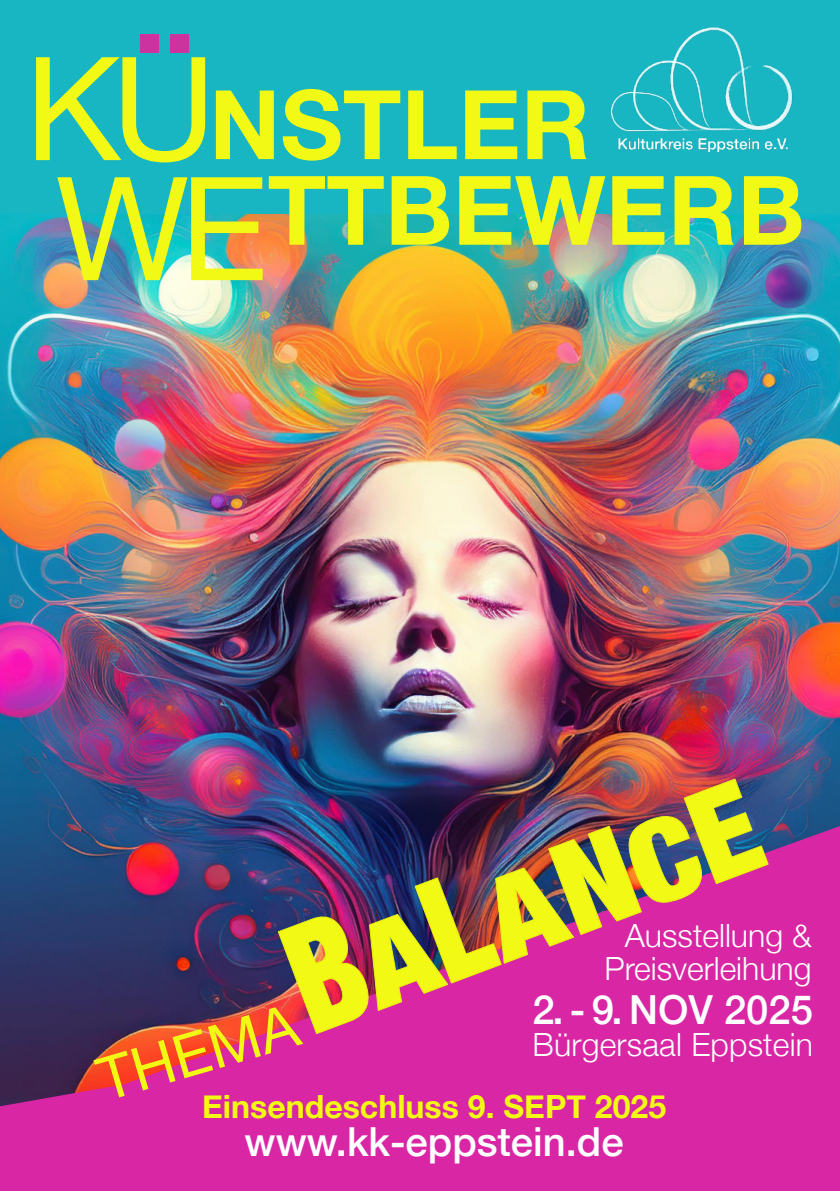
<style>
.page{position:relative;width:840px;height:1191px;background:#fff}
.page>*{position:absolute;margin:0;border:0;box-sizing:border-box;transform-origin:0 0}
.t1{font:144px/120px "Helvetica Neue";color:#f1f914}
.t2{font:700 96px/85.6px "Helvetica Neue";color:#f1f914}
.t3{font:60px "Helvetica Neue";color:#f1f914}
.t4{font:500 40px "Helvetica Neue";color:#fff}
.t5{font:300 32px/33px "Helvetica Neue";color:#fff;text-align:right}
.t6{font:700 32px "Helvetica Neue";color:#f1f914}
</style>
<div class="page">
<img style="left:0;top:213px;width:839px;height:593px">
<svg style="left:0;top:806px;width:839px;height:385px;background:#a42d8d"></svg>
<div style="left:0;top:0;width:839px;height:213px;background:#18b6c2"></div>
<img style="left:610px;top:27px;width:183px;height:126px">
<div style="left:170px;top:34px;width:18px;height:18px;background:#cc339f"></div>
<div style="left:140px;top:34px;width:19px;height:18px;background:#cc339f"></div>
<img style="left:277px;top:777px;width:490px;height:257px">
<h1 class="t1" style="left:25px;top:47px;width:244px">KÜ<br>WE</h1>
<h2 class="t2" style="left:267px;top:80px;width:538px;text-indent:-58px">NSTLER<br>TTBEWERB</h2>
<p class="t5" style="left:604px;top:918px;width:208px">Ausstellung &amp;<br>Preisverleihung</p>
<p class="t4" style="left:532px;top:984px;width:282px">2. - 9. NOV 2025</p>
<h3 class="t3" style="left:89px;top:1046px;width:207px;rotate:-16deg">THEMA</h3>
<p class="t5" style="left:532px;top:1027px;width:282px">Bürgersaal Eppstein</p>
<p class="t6" style="left:202px;top:1087px;width:465px">Einsendeschluss 9. SEPT 2025</p>
<p class="t4" style="left:244px;top:1117px;width:380px">www.kk-eppstein.de</p>
</div>
